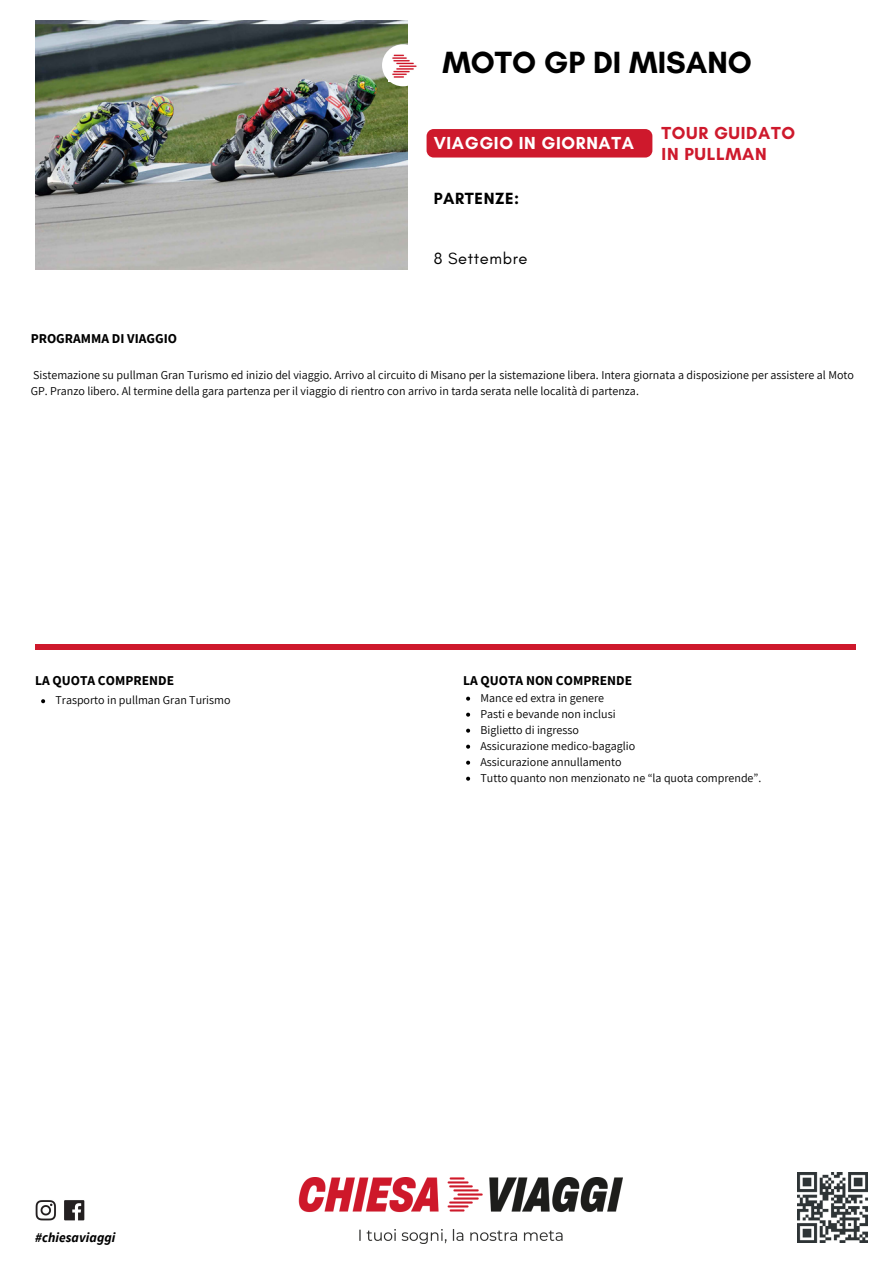
<style>
.page{position:relative;width:894px;height:1264px;background:#fff}
.page>*{position:absolute;margin:0;border:0;box-sizing:border-box;transform-origin:0 0}
.t1{font:700 31.2px "Glacial Indifference";color:#000}
.t2{font:700 17.7px/20.2px "Glacial Indifference";letter-spacing:.035em;color:#ce192c}
.t3{font:700 17.7px "Glacial Indifference";letter-spacing:.035em;color:#fff}
.t4{font:16.5px "Glacial Indifference";letter-spacing:.035em;color:#000}
.t5{font:700 16.5px "Glacial Indifference";letter-spacing:.035em;color:#000}
.t6{font:700 13.5px "Source Sans Pro";color:#000}
.t7{font:italic 700 13.5px "Source Sans Pro";letter-spacing:.005em;color:#000}
.t8{font:12px/16px "Assistant";color:#000}
</style>
<div class="page">
<div style="left:35px;top:644px;width:820px;height:5px;background:#ce192c"></div>
<img style="left:35px;top:21px;width:372px;height:249px">
<div style="left:382px;top:44px;width:42px;height:42px;background:#fff;border-radius:50%"></div>
<img style="left:388px;top:54px;width:29px;height:27px">
<img style="left:298px;top:1177px;width:324px;height:65px">
<img style="left:797px;top:1172px;width:70px;height:70px">
<img style="left:35px;top:1200px;width:50px;height:21px">
<svg style="left:41px;top:699px;width:4px;height:4px"></svg>
<svg style="left:466px;top:696px;width:4px;height:4px"></svg>
<svg style="left:466px;top:712px;width:4px;height:4px"></svg>
<svg style="left:466px;top:728px;width:4px;height:4px"></svg>
<svg style="left:466px;top:744px;width:4px;height:4px"></svg>
<svg style="left:466px;top:760px;width:4px;height:4px"></svg>
<svg style="left:466px;top:776px;width:4px;height:4px"></svg>
<div style="left:426px;top:129px;width:226px;height:28px;background:#ce192c;border-radius:7px"></div>
<h2 class="t1" style="left:442px;top:44px;width:311px">MOTO GP DI MISANO</h2>
<p class="t6" style="left:31px;top:329px;width:148px">PROGRAMMA DI VIAGGIO</p>
<p class="t3" style="left:433px;top:133px;width:202px">VIAGGIO IN GIORNATA</p>
<p class="t5" style="left:433px;top:188px;width:87px">PARTENZE:</p>
<p class="t4" style="left:433px;top:249px;width:95px">8 Settembre</p>
<h5 class="t2" style="left:661px;top:123px;width:135px">TOUR GUIDATO<br>IN PULLMAN</h5>
<h2 class="t8" style="left:31px;top:367px;width:824px">Sistemazione su pullman Gran Turismo ed inizio del viaggio. Arrivo al circuito di Misano per la sistemazione libera. Intera giornata a disposizione per assistere al Moto<br>GP. Pranzo libero. Al termine della gara partenza per il viaggio di rientro con arrivo in tarda serata nelle località di partenza.</h2>
<p class="t6" style="left:35px;top:671px;width:140px">LA QUOTA COMPRENDE</p>
<p class="t6" style="left:463px;top:671px;width:170px">LA QUOTA NON COMPRENDE</p>
<h3 class="t8" style="left:55px;top:691px;width:176px">Trasporto in pullman Gran Turismo</h3>
<h4 class="t8" style="left:480px;top:689px;width:125px">Mance ed extra in genere</h4>
<p class="t8" style="left:480px;top:705px;width:136px">Pasti e bevande non inclusi</p>
<h4 class="t8" style="left:480px;top:721px;width:100px">Biglietto di ingresso</h4>
<h4 class="t8" style="left:480px;top:737px;width:156px">Assicurazione medico-bagaglio</h4>
<p class="t8" style="left:480px;top:753px;width:142px">Assicurazione annullamento</p>
<p class="t8" style="left:480px;top:769px;width:282px">Tutto quanto non menzionato ne “la quota comprende”.</p>
<p class="t7" style="left:35px;top:1228px;width:82px">#chiesaviaggi</p>
</div>
